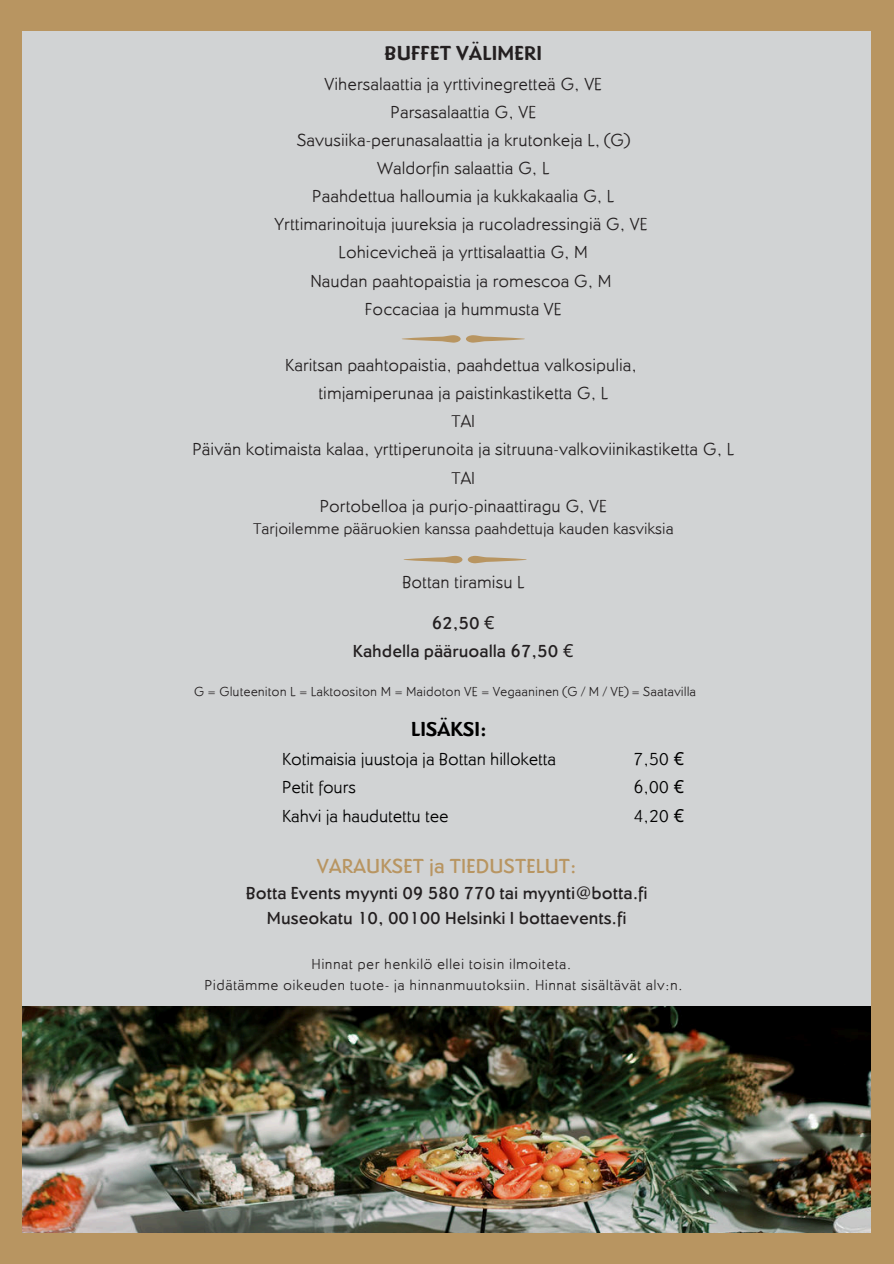
<style>
.page{position:relative;width:894px;height:1264px;background:#fff}
.page>*{position:absolute;margin:0;border:0;box-sizing:border-box;transform-origin:0 0}
.t1{font:500 21px "Dundee";letter-spacing:.035em;color:#b89561}
.t2{font:700 21px "Dundee";letter-spacing:.035em;color:#231f20}
.t3{font:700 21px "Dundee";letter-spacing:.03em;color:#000}
.t4{font:300 18px/28.2px "Dundee";letter-spacing:.035em;color:#231f20;text-align:center}
.t5{font:500 18px/24.8px "Dundee";letter-spacing:.035em;color:#231f20;text-align:center}
.t6{font:300 18px/28.2px "Dundee";letter-spacing:.03em;color:#000}
.t7{font:300 16.5px "Dundee";letter-spacing:.035em;color:#231f20}
.t8{font:300 15px "Dundee";letter-spacing:.065em;color:#231f20}
.t9{font:300 13.5px "Dundee";letter-spacing:.045em;color:#231f20}
.s1{font-family:"Noto Sans";font-weight:400}
</style>
<div class="page">
<div style="left:0;top:0;width:893px;height:1263px;background:#b89561"></div>
<div style="left:23px;top:31px;width:847px;height:1201px;background:#d1d3d4"></div>
<img style="left:23px;top:1006px;width:847px;height:226px">
<svg style="left:402px;top:335px;width:58px;height:7px"></svg>
<svg style="left:466px;top:335px;width:59px;height:7px"></svg>
<svg style="left:403px;top:556px;width:124px;height:7px"></svg>
<h1 class="t2" style="left:385px;top:46px;width:158px">BUFFET VÄLIMERI</h1>
<h1 class="t4" style="left:275px;top:71px;width:374px">Vihersalaattia ja yrttivinegretteä G, VE Parsasalaattia G, VE<br>Savusiika-perunasalaattia ja krutonkeja L, (G)<br>Waldorfin salaattia G, L<br>Paahdettua halloumia ja kukkakaalia G, L Yrttimarinoituja juureksia ja rucoladressingiä G, VE Lohicevicheä ja yrttisalaattia G, M<br>Naudan paahtopaistia ja romescoa G, M Foccaciaa ja hummusta VE</h1>
<p class="t4" style="left:193px;top:353px;width:542px">Karitsan paahtopaistia, paahdettua valkosipulia,<br>timjamiperunaa ja paistinkastiketta G, L<br>TAI<br>Päivän kotimaista kalaa, yrttiperunoita ja sitruuna-valkoviinikastiketta G, L TAI<br>Portobelloa ja purjo-pinaattiragu G, VE</p>
<p class="t7" style="left:253px;top:523px;width:421px">Tarjoilemme pääruokien kanssa paahdettuja kauden kasviksia</p>
<p class="t4" style="left:402px;top:570px;width:123px">Bottan tiramisu L</p>
<p class="t5" style="left:353px;top:610px;width:221px;line-height:28.2px">62,50 <span class="s1">€<br></span>Kahdella pääruoalla 67,50 <span class="s1">€</span></p>
<h2 class="t9" style="left:194px;top:686px;width:503px">G = Gluteeniton L = Laktoositon M = Maidoton VE = Vegaaninen (G / M / VE) = Saatavilla</h2>
<h2 class="t3" style="left:411px;top:722px;width:77px">LISÄKSI:</h2>
<h2 class="t6" style="left:282px;top:747px;width:275px">Kotimaisia juustoja ja Bottan hilloketta<br>Petit fours<br>Kahvi ja haudutettu tee</h2>
<h2 class="t6" style="left:633px;top:747px;width:52px;text-align:justify">7,50 <span class="s1">€ </span>6,00 <span class="s1">€ </span>4,20 <span class="s1">€</span></h2>
<h2 class="t1" style="left:317px;top:858px;width:260px">VARAUKSET ja TIEDUSTELUT:</h2>
<h2 class="t5" style="left:246px;top:882px;width:402px">Botta Events myynti 09 580 770 tai myynti@botta.fi<br>Museokatu 10, 00100 Helsinki I bottaevents.fi</h2>
<h1 class="t8" style="left:312px;top:959px;width:261px">Hinnat per henkilö ellei toisin ilmoiteta.</h1>
<p class="t8" style="left:205px;top:979px;width:479px">Pidätämme oikeuden tuote- ja hinnanmuutoksiin. Hinnat sisältävät alv:n.</p>
</div>
